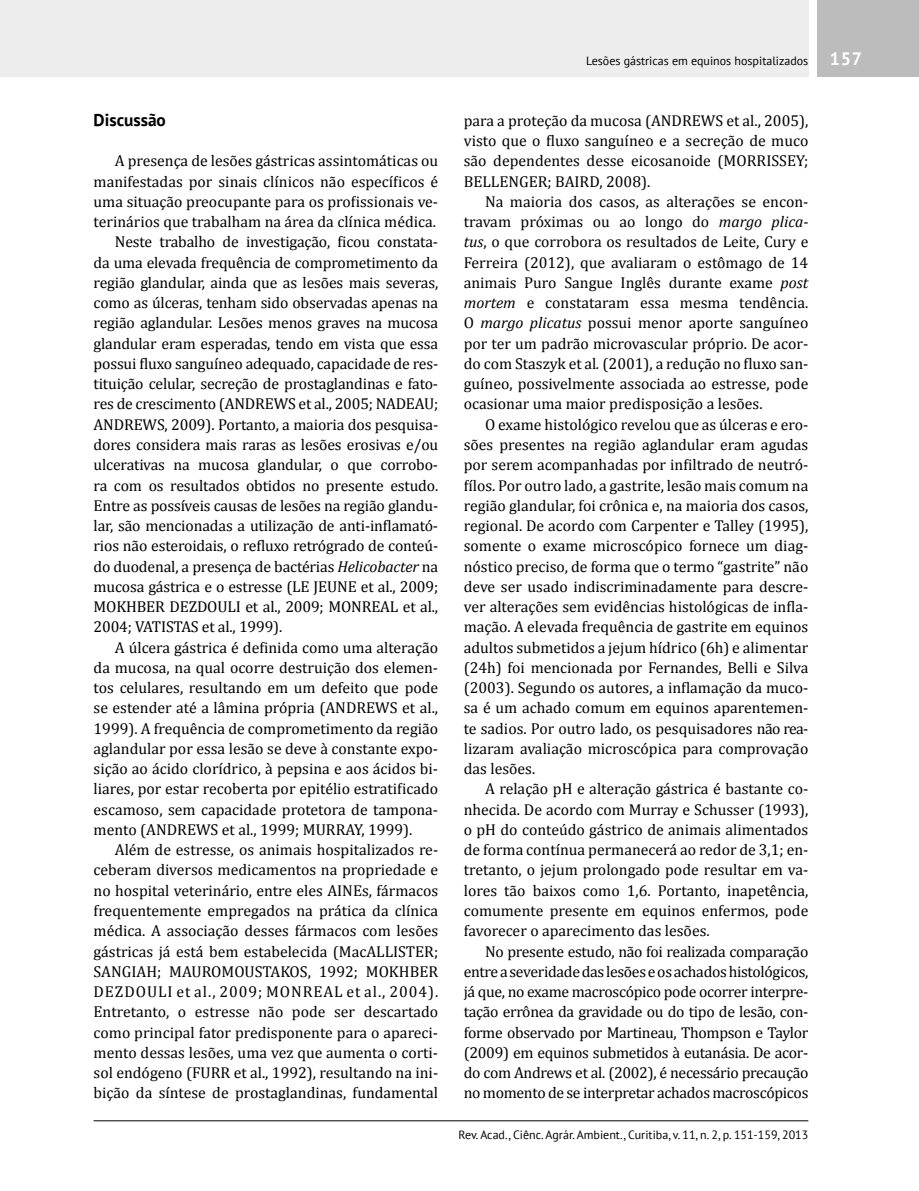
<style>
.page{position:relative;width:919px;height:1191px;background:#fff}
.page>*{position:absolute;margin:0;border:0;box-sizing:border-box;transform-origin:0 0}
.t1{font:700 17.25px "PT Sans";color:#000}
.t2{font:15.75px/20.2px "Cambria";color:#000;text-align:justify}
.t3{font:15.75px "Cambria";letter-spacing:.06em;color:#000}
.t4{font:12px "PT Sans";color:#000}
.s1{font-style:italic}
.s2{font-weight:700;font-size:18px;color:#fff}
</style>
<div class="page">
<div style="left:0;top:0;width:808px;height:77px;background:#ededed"></div>
<div style="left:816px;top:0;width:102px;height:77px;background:#bcbcbc"></div>
<hr style="left:94px;top:1120px;width:714px;height:1px;background:#000">
<p class="t1" style="left:94px;top:108px;width:74px">Discussão</p>
<p class="t2" style="left:115px;top:151px;width:325px">A presença de lesões gástricas assintomáticas ou</p>
<p class="t2" style="left:94px;top:171px;width:346px">manifestadas por sinais clínicos não específicos é</p>
<p class="t2" style="left:94px;top:191px;width:346px">uma situação preocupante para os profissionais ve-</p>
<p class="t2" style="left:94px;top:211px;width:344px">terinários que trabalham na área da clínica médica.</p>
<p class="t2" style="left:115px;top:232px;width:325px">Neste trabalho de investigação, ficou constata-</p>
<p class="t2" style="left:94px;top:252px;width:346px">da uma elevada frequência de comprometimento da</p>
<p class="t2" style="left:94px;top:272px;width:346px">região glandular, ainda que as lesões mais severas,</p>
<p class="t2" style="left:94px;top:292px;width:346px">como as úlceras, tenham sido observadas apenas na</p>
<p class="t2" style="left:94px;top:313px;width:346px">região aglandular. Lesões menos graves na mucosa</p>
<p class="t2" style="left:94px;top:333px;width:346px">glandular eram esperadas, tendo em vista que essa</p>
<p class="t2" style="left:94px;top:353px;width:346px">possui fluxo sanguíneo adequado, capacidade de res-</p>
<p class="t2" style="left:94px;top:373px;width:346px">tituição celular, secreção de prostaglandinas e fato-</p>
<p class="t2" style="left:94px;top:394px;width:346px">res de crescimento (ANDREWS et al., 2005; NADEAU;</p>
<p class="t2" style="left:94px;top:414px;width:346px">ANDREWS, 2009). Portanto, a maioria dos pesquisa-</p>
<p class="t2" style="left:94px;top:434px;width:346px">dores considera mais raras as lesões erosivas e/ou</p>
<p class="t2" style="left:94px;top:455px;width:346px">ulcerativas na mucosa glandular, o que corrobo-</p>
<p class="t2" style="left:94px;top:475px;width:346px">ra com os resultados obtidos no presente estudo.</p>
<p class="t2" style="left:94px;top:495px;width:346px">Entre as possíveis causas de lesões na região glandu-</p>
<p class="t2" style="left:94px;top:515px;width:346px">lar, são mencionadas a utilização de anti-inflamató-</p>
<p class="t2" style="left:94px;top:536px;width:346px">rios não esteroidais, o refluxo retrógrado de conteú-</p>
<p class="t2" style="left:94px;top:556px;width:346px">do duodenal, a presença de bactérias <span class="s1">Helicobacter</span> na</p>
<p class="t2" style="left:94px;top:576px;width:346px">mucosa gástrica e o estresse (LE JEUNE et al., 2009;</p>
<p class="t2" style="left:94px;top:596px;width:346px">MOKHBER DEZDOULI et al., 2009; MONREAL et al.,</p>
<p class="t2" style="left:94px;top:617px;width:190px">2004; VATISTAS et al., 1999).</p>
<p class="t2" style="left:115px;top:637px;width:325px">A úlcera gástrica é definida como uma alteração</p>
<p class="t2" style="left:94px;top:657px;width:346px">da mucosa, na qual ocorre destruição dos elemen-</p>
<p class="t2" style="left:94px;top:677px;width:346px">tos celulares, resultando em um defeito que pode</p>
<p class="t2" style="left:94px;top:698px;width:346px">se estender até a lâmina própria (ANDREWS et al.,</p>
<p class="t2" style="left:94px;top:718px;width:346px">1999). A frequência de comprometimento da região</p>
<p class="t2" style="left:94px;top:738px;width:346px">aglandular por essa lesão se deve à constante expo-</p>
<p class="t2" style="left:94px;top:758px;width:346px">sição ao ácido clorídrico, à pepsina e aos ácidos bi-</p>
<p class="t2" style="left:94px;top:779px;width:346px">liares, por estar recoberta por epitélio estratificado</p>
<p class="t2" style="left:94px;top:799px;width:346px">escamoso, sem capacidade protetora de tampona-</p>
<p class="t2" style="left:94px;top:819px;width:320px">mento (ANDREWS et al., 1999; MURRAY, 1999).</p>
<p class="t2" style="left:115px;top:839px;width:325px">Além de estresse, os animais hospitalizados re-</p>
<p class="t2" style="left:94px;top:860px;width:346px">ceberam diversos medicamentos na propriedade e</p>
<p class="t2" style="left:94px;top:880px;width:346px">no hospital veterinário, entre eles AINEs, fármacos</p>
<p class="t2" style="left:94px;top:900px;width:346px">frequentemente empregados na prática da clínica</p>
<p class="t2" style="left:94px;top:920px;width:346px">médica. A associação desses fármacos com lesões</p>
<p class="t2" style="left:94px;top:941px;width:346px">gástricas já está bem estabelecida (MacALLISTER;</p>
<p class="t2" style="left:94px;top:961px;width:346px">SANGIAH; MAUROMOUSTAKOS, 1992; MOKHBER</p>
<p class="t3" style="left:94px;top:982px;width:346px">DEZDOULI et al., 2009; MONREAL et al., 2004).</p>
<p class="t2" style="left:94px;top:1001px;width:346px">Entretanto, o estresse não pode ser descartado</p>
<p class="t2" style="left:94px;top:1022px;width:346px">como principal fator predisponente para o apareci-</p>
<p class="t2" style="left:94px;top:1042px;width:346px">mento dessas lesões, uma vez que aumenta o corti-</p>
<p class="t2" style="left:94px;top:1062px;width:346px">sol endógeno (FURR et al., 1992), resultando na ini-</p>
<p class="t2" style="left:94px;top:1082px;width:346px">bição da síntese de prostaglandinas, fundamental</p>
<p class="t4" style="left:586px;top:53px;width:278px">Lesões gástricas em equinos hospitalizados <span class="s2">157</span></p>
<p class="t2" style="left:463px;top:110px;width:346px">para a proteção da mucosa (ANDREWS et al., 2005), visto que o fluxo sanguíneo e a secreção de muco são dependentes desse eicosanoide (MORRISSEY; BELLENGER; BAIRD, 2008).</p>
<p class="t2" style="left:463px;top:191px;width:346px;text-indent:21px">Na maioria dos casos, as alterações se encon&shy;travam próximas ou ao longo do <span class="s1">margo plica&shy;tus</span>, o que corrobora os resultados de Leite, Cury e Ferreira (2012), que avaliaram o estômago de 14 animais Puro Sangue Inglês durante exame <span class="s1">post mortem</span> e constataram essa mesma tendência.<br>O <span class="s1">margo plicatus</span> possui menor aporte sanguíneo por ter um padrão microvascular próprio. De acor&shy;do com Staszyk et al<span class="s1">.</span> (2001), a redução no fluxo san&shy;guíneo, possivelmente associada ao estresse, pode ocasionar uma maior predisposição a lesões.</p>
<p class="t2" style="left:463px;top:414px;width:346px;text-indent:21px">O exame histológico revelou que as úlceras e ero&shy;sões presentes na região aglandular eram agudas por serem acompanhadas por infiltrado de neutró&shy;fílos. Por outro lado, a gastrite, lesão mais comum na região glandular, foi crônica e, na maioria dos casos, regional. De acordo com Carpenter e Talley (1995), somente o exame microscópico fornece um diag&shy;nóstico preciso, de forma que o termo “gastrite” não deve ser usado indiscriminadamente para descre&shy;ver alterações sem evidências histológicas de infla&shy;mação. A elevada frequência de gastrite em equinos adultos submetidos a jejum hídrico (6h) e alimentar (24h) foi mencionada por Fernandes, Belli e Silva (2003). Segundo os autores, a inflamação da muco&shy;sa é um achado comum em equinos aparentemen&shy;te sadios. Por outro lado, os pesquisadores não rea&shy;lizaram avaliação microscópica para comprovação das lesões.</p>
<p class="t2" style="left:463px;top:779px;width:346px;text-indent:21px">A relação pH e alteração gástrica é bastante co&shy;nhecida. De acordo com Murray e Schusser (1993), o pH do conteúdo gástrico de animais alimentados de forma contínua permanecerá ao redor de 3,1; en&shy;tretanto, o jejum prolongado pode resultar em va&shy;lores tão baixos como 1,6. Portanto, inapetência, comumente presente em equinos enfermos, pode favorecer o aparecimento das lesões.</p>
<p class="t2" style="left:463px;top:941px;width:346px;text-indent:21px">No presente estudo, não foi realizada comparação entre a severidade das lesões e os achados histológicos, já que, no exame macroscópico pode ocorrer interpre&shy;tação errônea da gravidade ou do tipo de lesão, con&shy;forme observado por Martineau, Thompson e Taylor (2009) em equinos submetidos à eutanásia. De acor&shy;do com Andrews et al. (2002), é necessário precaução no momento de se interpretar achados macroscópicos</p>
<p class="t4" style="left:458px;top:1126px;width:351px">Rev. Acad., Ciênc. Agrár. Ambient., Curitiba, v. 11, n. 2, p. 151-159, 2013</p>
</div>
